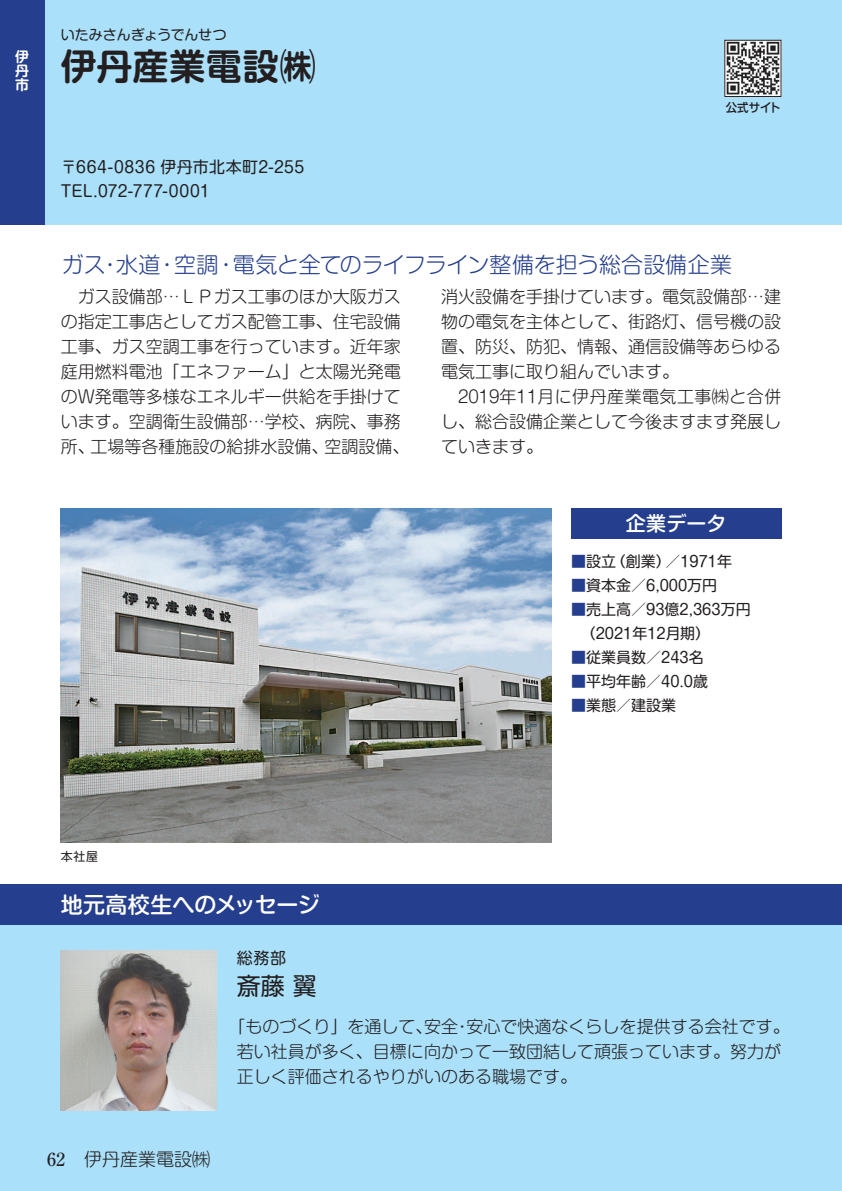
<style>
.page{position:relative;width:842px;height:1191px;background:#fff}
.page>*{position:absolute;margin:0;border:0;box-sizing:border-box;transform-origin:0 0}
.t1{font:700 36px "Shin M Go Pro De";letter-spacing:.015em;color:#231f20}
.t2{font:24px "Shin M Go Pro";color:#231f20}
.t3{font:300 22px "Shin M Go Pro";letter-spacing:-.01em;color:#253f8e}
.t4{font:500 22px "Shin M Go Pro";letter-spacing:-.005em;color:#fff}
.t5{font:500 20px "Shin M Go Pro";letter-spacing:.005em;color:#fff}
.t6{font:300 18px "Shin M Go Pro";color:#231f20}
.t7{font:500 18px "Ryumin Pro";color:#231f20}
.t8{font:300 17px/25px "Shin M Go Pro";color:#231f20}
.t9{font:16px/24px "Shin M Go Pro";letter-spacing:.035em;color:#231f20}
.t10{font:15px/24px "Shin M Go Pro";color:#231f20}
.t11{font:14px "Shin M Go Pro";letter-spacing:-.01em;color:#231f20}
.t12{font:700 14px/14px "Shin M Go Pro De";color:#fff;text-align:justify}
.t13{font:500 12px "Shin M Go Pro";letter-spacing:-.005em;color:#231f20;scale:.95 1}
.t14{font:12px "Shin M Go Pro";color:#231f20}
.s1{color:#253f8e}
</style>
<div class="page">
<div style="left:0;top:884px;width:841px;height:307px;background:#aae0f9"></div>
<hr style="left:841px;top:884px;width:1px;height:307px;background:#aae0f9">
<div style="left:0;top:884px;width:841px;height:40px;background:#253f8e"></div>
<hr style="left:841px;top:884px;width:1px;height:40px;background:#253f8e">
<div style="left:0;top:0;width:841px;height:224px;background:#aae0f9"></div>
<hr style="left:841px;top:0;width:1px;height:224px;background:#aae0f9">
<div style="left:0;top:0;width:44px;height:224px;background:#253f8e"></div>
<img style="left:61px;top:508px;width:490px;height:334px">
<div style="left:571px;top:508px;width:210px;height:30px;background:#253f8e"></div>
<img style="left:61px;top:950px;width:156px;height:160px">
<img style="left:726px;top:42px;width:53px;height:53px">
<div style="left:724px;top:40px;width:57px;height:57px;border:1px solid #231f20"></div>
<p class="t12" style="left:15px;top:48px;width:15px">伊丹市</p>
<p class="t11" style="left:61px;top:24px;width:167px">いたみさんぎょうでんせつ</p>
<h1 class="t1" style="left:61px;top:37px;width:256px">伊丹産業電設㈱</h1>
<p class="t9" style="left:61px;top:153px;width:245px">〒664-0836 伊丹市北本町2-255<br>TEL.072-777-0001</p>
<p class="t13" style="left:725px;top:97px;width:59px">公式サイト</p>
<p class="t3" style="left:62px;top:247px;width:671px">ガス・水道・空調・電気と全てのライフライン整備を担う総合設備企業</p>
<p class="t8" style="left:61px;top:282px;width:350px">　ガス設備部…ＬＰガス工事のほか大阪ガスの指定工事店としてガス配管工事、住宅設備工事、ガス空調工事を行っています。近年家庭用燃料電池「エネファーム」と太陽光発電のＷ発電等多様なエネルギー供給を手掛けています。空調衛生設備部…学校、病院、事務所、工場等各種施設の給排水設備、空調設備、</p>
<p class="t8" style="left:441px;top:282px;width:342px">消火設備を手掛けています。電気設備部…建物の電気を主体として、街路灯、信号機の設置、防災、防犯、情報、通信設備等あらゆる電気工事に取り組んでいます。<br>　2019年11月に伊丹産業電気工事㈱と合併し、総合設備企業として今後ますます発展していきます。</p>
<p class="t5" style="left:625px;top:507px;width:102px">企業データ</p>
<p class="t10" style="left:571px;top:548px;width:162px"><span class="s1">■</span>設立（創業）／1971年</p>
<p class="t10" style="left:571px;top:572px;width:148px"><span class="s1">■</span>資本金／6,000万円</p>
<p class="t10" style="left:571px;top:596px;width:181px"><span class="s1">■</span>売上高／93億2,363万円　（2021年12月期）</p>
<p class="t10" style="left:571px;top:644px;width:134px"><span class="s1">■</span>従業員数／243名</p>
<p class="t10" style="left:571px;top:668px;width:138px"><span class="s1">■</span>平均年齢／40.0歳</p>
<p class="t10" style="left:571px;top:692px;width:106px"><span class="s1">■</span>業態／建設業</p>
<p class="t14" style="left:61px;top:847px;width:39px">本社屋</p>
<p class="t4" style="left:61px;top:886px;width:260px">地元高校生へのメッセージ</p>
<p class="t9" style="left:237px;top:944px;width:51px">総務部</p>
<h2 class="t2" style="left:237px;top:966px;width:81px">斎藤 翼</h2>
<p class="t7" style="left:47px;top:1145px;width:19px">62</p>
<p class="t6" style="left:84px;top:1145px;width:127px">伊丹産業電設㈱</p>
<p class="t8" style="left:237px;top:1012px;width:554px;text-indent:-8px">「ものづくり」を通して、安全・安心で快適なくらしを提供する会社です。若い社員が多く、目標に向かって一致団結して頑張っています。努力が正しく評価されるやりがいのある職場です。</p>
</div>
